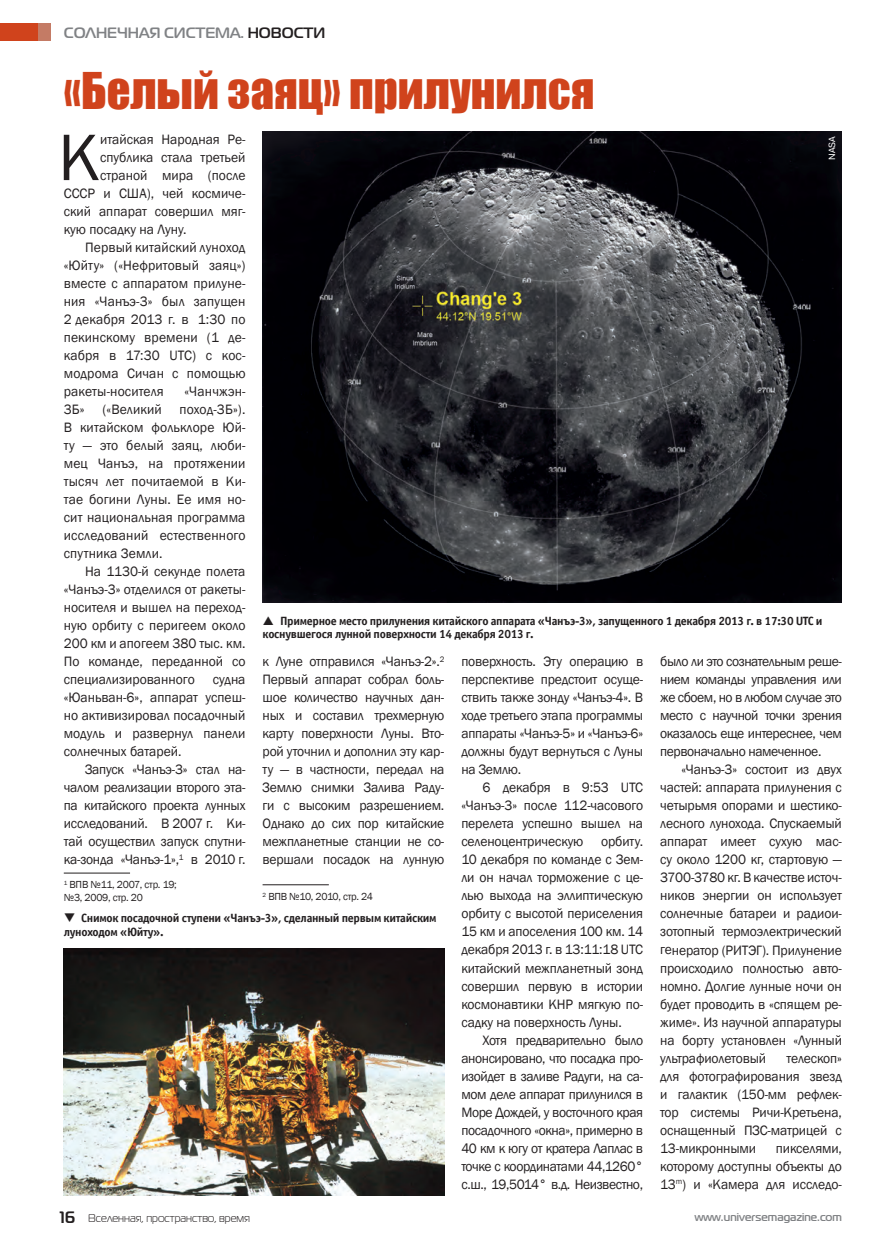
<style>
.page{position:relative;width:893px;height:1255px;background:#fff}
.page>*{position:absolute;margin:0;border:0;box-sizing:border-box;transform-origin:0 0}
.t1{font:67.95px "Franklin Gothic";color:#231f20}
.t2{font:46.5px "Impact";color:#d0431c}
.t3{font:700 15px "Magistral C";color:#808285}
.t4{font:13.95px/18px "Franklin Gothic";letter-spacing:-.01em;color:#231f20;text-align:justify}
.t5{font:13.95px "Franklin Gothic";letter-spacing:-.03em;color:#231f20}
.t6{font:13.95px "Franklin Gothic";letter-spacing:.01em;color:#231f20}
.t7{font:700 12px/13.5px "Officina Sans C";letter-spacing:-.025em;color:#231f20}
.t8{font:11.25px "Magistral C";color:#231f20}
.t9{font:700 11.25px "Magistral C";letter-spacing:.01em;color:#808285}
.t10{font:10.5px/12.6px "Franklin Gothic";letter-spacing:-.025em;color:#231f20}
.t11{font:9px "Pragmatica C";color:#fff}
.s1{color:#231f20}
.s2{font-weight:700;font-size:16.5px}
</style>
<div class="page">
<div style="left:0;top:23px;width:38px;height:17px;background:#d0431c"></div>
<div style="left:38px;top:23px;width:13px;height:17px;background:#c47b65"></div>
<img style="left:263px;top:132px;width:579px;height:470px">
<img style="left:64px;top:948px;width:380px;height:247px">
<hr style="left:64px;top:872px;width:66px;height:1px;background:#231f20">
<hr style="left:263px;top:884px;width:66px;height:1px;background:#231f20">
<p class="t3" style="left:64px;top:24px;width:263px">солнечная система. <span class="s1">новости</span></p>
<p class="t2" style="left:64px;top:55px;width:532px">«Белый заяц» прилунился</p>
<p class="t1" style="left:58px;top:115px;width:43px">К</p>
<p class="t4" style="left:100px;top:131px;width:147px">итайская Народная Ре-</p>
<p class="t11" style="left:827px;top:160px;width:25px;rotate:-90deg">NASA</p>
<p class="t4" style="left:100px;top:149px;width:147px">спублика стала третьей</p>
<p class="t4" style="left:100px;top:167px;width:147px">страной мира (после</p>
<p class="t4" style="left:64px;top:185px;width:183px">СССР и США), чей космиче-</p>
<p class="t4" style="left:64px;top:203px;width:183px">ский аппарат совершил мяг-</p>
<p class="t4" style="left:64px;top:221px;width:124px">кую посадку на Луну.</p>
<p class="t6" style="left:85px;top:239px;width:162px">Первый китайский луноход</p>
<p class="t6" style="left:64px;top:257px;width:183px">«Юйту» («Нефритовый заяц»)</p>
<p class="t6" style="left:64px;top:275px;width:183px">вместе с аппаратом прилуне-</p>
<p class="t6" style="left:64px;top:293px;width:183px">ния «Чанъэ-3» был запущен</p>
<p class="t6" style="left:64px;top:311px;width:183px">2 декабря 2013 г. в 1:30 по</p>
<p class="t6" style="left:64px;top:329px;width:183px">пекинскому времени (1 де-</p>
<p class="t6" style="left:64px;top:347px;width:183px">кабря в 17:30 UTC) с кос-</p>
<p class="t6" style="left:64px;top:365px;width:183px">модрома Сичан с помощью</p>
<p class="t6" style="left:64px;top:383px;width:102px">ракеты-носителя</p>
<p class="t6" style="left:185px;top:383px;width:62px">«Чанчжэн-</p>
<p class="t4" style="left:64px;top:401px;width:22px">3Б»</p>
<p class="t6" style="left:102px;top:401px;width:61px">(«Великий</p>
<p class="t4" style="left:180px;top:401px;width:68px">поход-3Б»).</p>
<p class="t6" style="left:64px;top:419px;width:183px">В китайском фольклоре Юй-</p>
<p class="t6" style="left:64px;top:437px;width:183px">ту — это белый заяц, люби-</p>
<p class="t6" style="left:64px;top:455px;width:183px">мец Чанъэ, на протяжении</p>
<p class="t6" style="left:64px;top:473px;width:183px">тысяч лет почитаемой в Ки-</p>
<p class="t6" style="left:64px;top:491px;width:183px">тае богини Луны. Ее имя но-</p>
<p class="t6" style="left:64px;top:509px;width:183px">сит национальная программа</p>
<p class="t6" style="left:64px;top:527px;width:183px">исследований естественного</p>
<p class="t6" style="left:64px;top:545px;width:100px">спутника Земли.</p>
<p class="t4" style="left:85px;top:563px;width:162px">На 1130-й секунде полета</p>
<p class="t4" style="left:64px;top:581px;width:183px">«Чанъэ-3» отделился от ракеты-</p>
<p class="t4" style="left:64px;top:599px;width:183px">носителя и вышел на переход-</p>
<p class="t4" style="left:64px;top:617px;width:183px">ную орбиту с перигеем около</p>
<p class="t4" style="left:64px;top:635px;width:183px">200 км и апогеем 380 тыс. км.</p>
<p class="t4" style="left:64px;top:653px;width:183px">По команде, переданной со</p>
<p class="t4" style="left:64px;top:671px;width:132px">специализированного</p>
<p class="t4" style="left:213px;top:671px;width:34px">судна</p>
<p class="t4" style="left:64px;top:689px;width:183px">«Юаньван-6», аппарат успеш-</p>
<p class="t4" style="left:64px;top:707px;width:183px">но активизировал посадочный</p>
<p class="t4" style="left:64px;top:725px;width:183px">модуль и развернул панели</p>
<p class="t4" style="left:64px;top:743px;width:119px">солнечных батарей.</p>
<p class="t4" style="left:85px;top:761px;width:162px">Запуск «Чанъэ-3» стал на-</p>
<p class="t4" style="left:64px;top:779px;width:183px">чалом реализации второго эта-</p>
<p class="t4" style="left:64px;top:797px;width:183px">па китайского проекта лунных</p>
<p class="t4" style="left:64px;top:815px;width:183px">исследований. В 2007 г. Ки-</p>
<p class="t4" style="left:64px;top:833px;width:183px">тай осуществил запуск спутни-</p>
<p class="t4" style="left:64px;top:851px;width:183px">ка-зонда «Чанъэ-1»,<sup>1</sup> в 2010 г.</p>
<p class="t7" style="left:263px;top:614px;width:561px;text-indent:17px">Примерное место прилунения китайского аппарата «Чанъэ-3», запущенного 1 декабря 2013 г. в 17:30 UTC и коснувшегося лунной поверхности 14 декабря 2013 г.</p>
<p class="t4" style="left:263px;top:653px;width:183px">к Луне отправился «Чанъэ-2».<sup>2<br></sup>Первый аппарат собрал боль&shy;шое количество научных дан&shy;ных и составил трехмерную карту поверхности Луны. Вто&shy;рой уточнил и дополнил эту кар&shy;ту — в частности, передал на Землю снимки Залива Раду&shy;ги с высоким разрешением.<br>Однако до сих пор китайские межпланетные станции не со&shy;вершали посадок на лунную</p>
<p class="t4" style="left:461px;top:653px;width:183px">поверхность. Эту операцию в</p>
<p class="t5" style="left:660px;top:653px;width:183px">было ли это сознательным реше-</p>
<p class="t5" style="left:660px;top:671px;width:183px">нием команды управления или</p>
<p class="t5" style="left:660px;top:689px;width:183px">же сбоем, но в любом случае это</p>
<p class="t5" style="left:660px;top:707px;width:183px">место с научной точки зрения</p>
<p class="t5" style="left:660px;top:725px;width:183px">оказалось еще интереснее, чем</p>
<p class="t5" style="left:660px;top:743px;width:163px">первоначально намеченное.</p>
<p class="t4" style="left:681px;top:761px;width:162px">«Чанъэ-3» состоит из двух</p>
<p class="t4" style="left:660px;top:779px;width:183px">частей: аппарата прилунения с</p>
<p class="t4" style="left:660px;top:797px;width:183px">четырьмя опорами и шестико-</p>
<p class="t4" style="left:660px;top:815px;width:183px">лесного лунохода. Спускаемый</p>
<p class="t4" style="left:660px;top:833px;width:183px">аппарат имеет сухую мас-</p>
<p class="t4" style="left:660px;top:851px;width:183px">су около 1200 кг, стартовую —</p>
<p class="t4" style="left:660px;top:869px;width:183px">3700-3780 кг. В качестве источ-</p>
<p class="t4" style="left:660px;top:887px;width:183px">ников энергии он использует</p>
<p class="t4" style="left:660px;top:905px;width:183px">солнечные батареи и радиои-</p>
<p class="t4" style="left:660px;top:923px;width:183px">зотопный термоэлектрический</p>
<p class="t4" style="left:660px;top:941px;width:183px">генератор (РИТЭГ). Прилунение</p>
<p class="t4" style="left:660px;top:959px;width:183px">происходило полностью авто-</p>
<p class="t4" style="left:660px;top:977px;width:183px">номно. Долгие лунные ночи он</p>
<p class="t4" style="left:660px;top:995px;width:183px">будет проводить в «спящем ре-</p>
<p class="t4" style="left:660px;top:1013px;width:183px">жиме». Из научной аппаратуры</p>
<p class="t4" style="left:660px;top:1031px;width:183px">на борту установлен «Лунный</p>
<p class="t4" style="left:660px;top:1049px;width:108px">ультрафиолетовый</p>
<p class="t4" style="left:461px;top:671px;width:183px">перспективе предстоит осуще-</p>
<p class="t4" style="left:461px;top:689px;width:183px">ствить также зонду «Чанъэ-4». В</p>
<p class="t4" style="left:461px;top:707px;width:183px">ходе третьего этапа программы</p>
<p class="t4" style="left:461px;top:725px;width:183px">аппараты «Чанъэ-5» и «Чанъэ-6»</p>
<p class="t4" style="left:461px;top:743px;width:183px">должны будут вернуться с Луны</p>
<p class="t4" style="left:461px;top:761px;width:61px">на Землю.</p>
<p class="t4" style="left:483px;top:779px;width:162px">6 декабря в 9:53 UTC</p>
<p class="t4" style="left:461px;top:797px;width:183px">«Чанъэ-3» после 112-часового</p>
<p class="t4" style="left:461px;top:815px;width:183px">перелета успешно вышел на</p>
<p class="t4" style="left:461px;top:833px;width:124px">селеноцентрическую</p>
<p class="t4" style="left:601px;top:833px;width:43px">орбиту.</p>
<p class="t4" style="left:461px;top:851px;width:183px">10 декабря по команде с Зем-</p>
<p class="t4" style="left:461px;top:869px;width:183px">ли он начал торможение с це-</p>
<p class="t4" style="left:461px;top:887px;width:183px">лью выхода на эллиптическую</p>
<p class="t4" style="left:461px;top:905px;width:183px">орбиту с высотой периселения</p>
<p class="t4" style="left:461px;top:923px;width:183px">15 км и апоселения 100 км. 14</p>
<p class="t4" style="left:461px;top:941px;width:183px">декабря 2013 г. в 13:11:18 UTC</p>
<p class="t4" style="left:461px;top:959px;width:183px">китайский межпланетный зонд</p>
<p class="t4" style="left:461px;top:977px;width:183px">совершил первую в истории</p>
<p class="t4" style="left:461px;top:995px;width:183px">космонавтики КНР мягкую по-</p>
<p class="t4" style="left:461px;top:1013px;width:162px">садку на поверхность Луны.</p>
<p class="t5" style="left:483px;top:1031px;width:162px">Хотя предварительно было</p>
<p class="t5" style="left:461px;top:1049px;width:183px">анонсировано, что посадка про-</p>
<p class="t5" style="left:461px;top:1067px;width:183px">изойдет в заливе Радуги, на са-</p>
<p class="t5" style="left:461px;top:1085px;width:183px">мом деле аппарат прилунился в</p>
<p class="t5" style="left:461px;top:1103px;width:183px">Море Дождей, у восточного края</p>
<p class="t5" style="left:461px;top:1121px;width:183px">посадочного «окна», примерно в</p>
<p class="t5" style="left:461px;top:1139px;width:183px">40 км к югу от кратера Лаплас в</p>
<p class="t5" style="left:461px;top:1157px;width:183px">точке с координатами 44,1260°</p>
<p class="t5" style="left:461px;top:1175px;width:183px">с.ш., 19,5014° в.д. Неизвестно,</p>
<p class="t10" style="left:64px;top:878px;width:115px"><sup>1</sup> ВПВ №11, 2007, стр. 19; №3, 2009, стр. 20</p>
<p class="t10" style="left:263px;top:890px;width:112px"><sup>2</sup> ВПВ №10, 2010, стр. 24</p>
<p class="t7" style="left:64px;top:911px;width:374px">❑ Снимок посадочной ступени «Чанъэ-3», сделанный первым китайским луноходом «Юйту».</p>
<p class="t4" style="left:660px;top:1049px;width:183px;text-indent:126px">телескоп» для фотографирования звезд и галактик (150-мм рефлек&shy;тор системы Ричи-Кретьена, оснащенный ПЗС-матрицей с 13-микронными</p>
<p class="t4" style="left:660px;top:1139px;width:183px;text-indent:116px">пикселями, которому доступны объекты до 13<sup>m</sup>) и «Камера для исследо-</p>
<p class="t8" style="left:60px;top:1211px;width:192px"><span class="s2">16</span> Вселенная, пространство, время</p>
<p class="t9" style="left:695px;top:1210px;width:149px">www.universemagazine.com</p>
</div>
